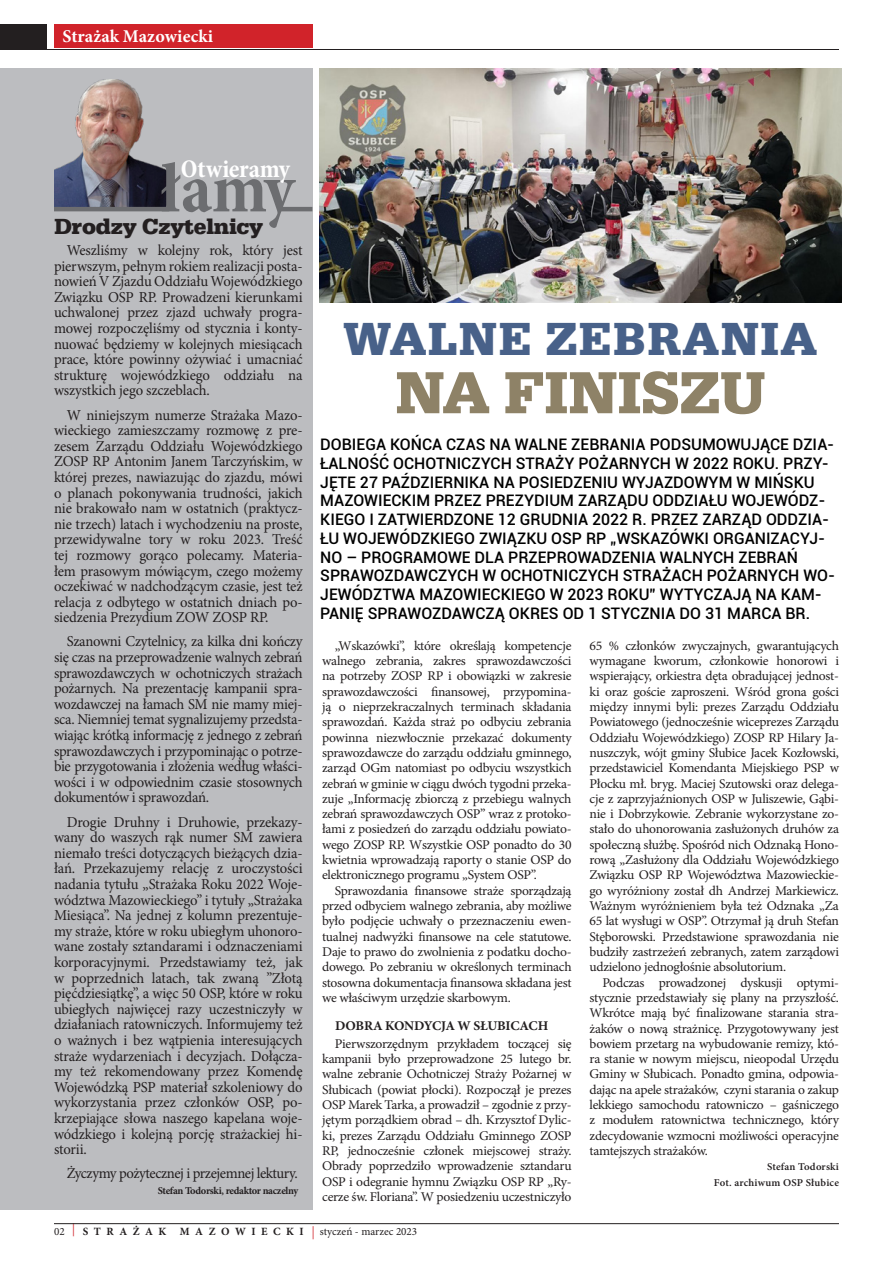
<style>
.page{position:relative;width:893px;height:1263px;background:#fff}
.page>*{position:absolute;margin:0;border:0;box-sizing:border-box;transform-origin:0 0}
.TEKST{font:700 condensed 70.95px "Minion Pro";color:#6c6d70}
.TYTUL_SERIFA{font:700 61.5px "Serifa DEE";letter-spacing:-.015em;color:#8e8267}
.TYTUL_SERIFA-2{font:700 47.7px "Serifa DEE";letter-spacing:.02em;color:#486189}
.TEKST-2{font:700 condensed 25.65px "Minion Pro";letter-spacing:-.01em;color:#fff}
.TYTUL_SERIFA-3{font:700 22.5px "Serifa DEE";letter-spacing:-.01em;color:#231f20}
.t1{font:700 18px "Minion Pro";color:#fff}
.LID_SWIS{font:500 15.9px/18.8px "Roboto";color:#000}
.TEKST-3{font:15.15px/15.6px "Minion Pro";letter-spacing:-.015em;color:#231f20;text-align:justify}
.TEKST-4{font:13.35px/15.3px "Minion Pro";letter-spacing:-.02em;color:#231f20;text-align:justify}
.TEKST-5{font:700 13.35px "Minion Pro";letter-spacing:-.015em;color:#231f20}
.t2{font:11.1px "Minion Pro";color:#231f20}
.TEKST-6{font:600 10.5px "Minion Pro";letter-spacing:.015em;color:#231f20}
.TEKST-7{font:700 10.5px "Minion Pro";letter-spacing:-.03em;color:#231f20}
.s1{font-weight:600}
.s2{font-size:13.05px;color:#d1232a}
.s3{font-weight:700}
</style>
<div class="page">
<hr style="left:54px;top:1223px;width:785px;height:1px;background:#231f20">
<div style="left:0;top:25px;width:839px;height:25px;background:#231f20"></div>
<div style="left:48px;top:13px;width:845px;height:36px;background:#fff"></div>
<div style="left:54px;top:25px;width:258px;height:23px;background:#d1232a"></div>
<div style="left:0;top:68px;width:312px;height:1142px;background:#bcbdc0"></div>
<img style="left:54px;top:80px;width:115px;height:127px">
<hr style="left:54px;top:207px;width:115px;height:4px;background:#6c6d70">
<hr style="left:278px;top:207px;width:34px;height:4px;background:#6c6d70">
<img style="left:320px;top:68px;width:521px;height:234px">
<p class="t1" style="left:63px;top:23px;width:152px">Strażak Mazowiecki</p>
<p class="TEKST-2" style="left:181px;top:151px;width:111px">Otwieramy</p>
<p class="TEKST" style="left:160px;top:140px;width:136px">łamy</p>
<p class="TYTUL_SERIFA-3" style="left:54px;top:213px;width:211px">Drodzy Czytelnicy</p>
<p class="TEKST-3" style="left:54px;top:242px;width:250px;text-indent:13px">Weszliśmy w kolejny rok, który jest pierwszym, pełnym rokiem realizacji posta&shy;nowień V Zjazdu Oddziału Wojewódzkiego Związku OSP RP. Prowadzeni kierunkami uchwalonej przez zjazd uchwały progra&shy;mowej rozpoczęliśmy od stycznia i konty&shy;nuować będziemy w kolejnych miesiącach prace, które powinny ożywiać i umacniać strukturę wojewódzkiego oddziału na wszystkich jego szczeblach.</p>
<p class="TEKST-3" style="left:54px;top:407px;width:250px;text-indent:13px">W niniejszym numerze Strażaka Mazo&shy;wieckiego zamieszczamy rozmowę z pre&shy;zesem Zarządu Oddziału Wojewódzkiego ZOSP RP Antonim Janem Tarczyńskim, w której prezes, nawiazując do zjazdu, mówi o planach pokonywania trudności, jakich nie brakowało nam w ostatnich (praktycz&shy;nie trzech) latach i wychodzeniu na proste, przewidywalne tory w roku 2023. Treść tej rozmowy gorąco polecamy. Materia&shy;łem prasowym mówiącym, czego możemy oczekiwać w nadchodzącym czasie, jest też relacja z odbytego w ostatnich dniach po&shy;siedzenia Prezydium ZOW ZOSP RP.</p>
<p class="TEKST-3" style="left:54px;top:634px;width:250px;text-indent:13px">Szanowni Czytelnicy, za kilka dni kończy się czas na przeprowadzenie walnych zebrań sprawozdawczych w ochotniczych strażach pożarnych. Na prezentację kampanii spra&shy;wozdawczej na łamach SM nie mamy miej&shy;sca. Niemniej temat sygnalizujemy przedsta&shy;wiając krótką informację z jednego z zebrań sprawozdawczych i przypominając o potrze&shy;bie przygotowania i złożenia według właści&shy;wości i w odpowiednim czasie stosownych dokumentów i sprawozdań.</p>
<p class="TEKST-3" style="left:54px;top:814px;width:250px;text-indent:13px">Drogie Druhny i Druhowie, przekazy&shy;wany do waszych rąk numer SM zawiera niemało treści dotyczących bieżących dzia&shy;łań. Przekazujemy relację z uroczystości nadania tytułu „Strażaka Roku 2022 Woje&shy;wództwa Mazowieckiego” i tytuły „Strażaka Miesiąca”. Na jednej z kolumn prezentuje&shy;my straże, które w roku ubiegłym uhonoro&shy;wane zostały sztandarami i odznaczeniami korporacyjnymi. Przedstawiamy też, jak w poprzednich latach, tak zwaną ”Złotą pięćdziesiątkę”, a więc 50 OSP, które w roku ubiegłych najwięcej razy uczestniczyły w działaniach ratowniczych. Informujemy też o ważnych i bez wątpienia interesujących straże wydarzeniach i decyzjach. Dołącza&shy;my też rekomendowany przez Komendę Wojewódzką PSP materiał szkoleniowy do wykorzystania przez członków OSP, po&shy;krzepiające słowa naszego kapelana woje&shy;wódzkiego i kolejną porcję strażackiej hi&shy;storii.</p>
<p class="TEKST-3" style="left:67px;top:1166px;width:233px">Życzymy pożytecznej i przejemnej lektury.</p>
<p class="TEKST-7" style="left:158px;top:1183px;width:142px">Stefan Todorski<span class="s1">,</span> redaktor naczelny</p>
<p class="TYTUL_SERIFA-2" style="left:344px;top:310px;width:475px">WALNE ZEBRANIA</p>
<p class="TYTUL_SERIFA" style="left:395px;top:356px;width:373px">NA FINISZU</p>
<p class="LID_SWIS" style="left:320px;top:434px;width:516px">DOBIEGA KOŃCA CZAS NA WALNE ZEBRANIA PODSUMOWUJĄCE DZIA-ŁALNOŚĆ OCHOTNICZYCH STRAŻY POŻARNYCH W 2022 ROKU. PRZY-JĘTE 27 PAŹDZIERNIKA NA POSIEDZENIU WYJAZDOWYM W MIŃSKU MAZOWIECKIM PRZEZ PREZYDIUM ZARZĄDU ODDZIAŁU WOJEWÓDZ-KIEGO I ZATWIERDZONE 12 GRUDNIA 2022 R. PRZEZ ZARZĄD ODDZIA-ŁU WOJEWÓDZKIEGO ZWIĄZKU OSP RP „WSKAZÓWKI ORGANIZACYJ-NO – PROGRAMOWE DLA PRZEPROWADZENIA WALNYCH ZEBRAŃ SPRAWOZDAWCZYCH W OCHOTNICZYCH STRAŻACH POŻARNYCH WO-JEWÓDZTWA MAZOWIECKIEGO W 2023 ROKU” WYTYCZAJĄ NA KAM-PANIĘ SPRAWOZDAWCZĄ OKRES OD 1 STYCZNIA DO 31 MARCA BR.</p>
<p class="TEKST-4" style="left:322px;top:638px;width:251px;text-indent:13px">„Wskazówki”, które określają kompetencje walnego zebrania, zakres sprawozdawczości na potrzeby ZOSP RP i obowiązki w zakresie sprawozdawczości finansowej, przypomina&shy;ją o nieprzekraczalnych terminach składania sprawozdań. Każda straż po odbyciu zebrania powinna niezwłocznie przekazać dokumenty sprawozdawcze do zarządu oddziału gminnego, zarząd OGm natomiast po odbyciu wszystkich zebrań w gminie w ciągu dwóch tygodni przeka&shy;zuje „Informację zbiorczą z przebiegu walnych zebrań sprawozdawczych OSP” wraz z protoko&shy;łami z posiedzeń do zarządu oddziału powiato&shy;wego ZOSP RP. Wszystkie OSP ponadto do 30 kwietnia wprowadzają raporty o stanie OSP do elektronicznego programu „System OSP”.</p>
<p class="TEKST-4" style="left:322px;top:883px;width:251px;text-indent:13px">Sprawozdania finansowe straże sporządzają przed odbyciem walnego zebrania, aby możliwe było podjęcie uchwały o przeznaczeniu ewen&shy;tualnej nadwyżki finansowe na cele statutowe.<br>Daje to prawo do zwolnienia z podatku docho&shy;dowego. Po zebraniu w określonych terminach stosowna dokumentacja finansowa składana jest we właściwym urzędzie skarbowym.</p>
<p class="TEKST-5" style="left:335px;top:1016px;width:215px">DOBRA KONDYCJA W SŁUBICACH</p>
<p class="TEKST-4" style="left:322px;top:1036px;width:251px;text-indent:13px">Pierwszorzędnym przykładem toczącej się kampanii było przeprowadzone 25 lutego br. walne zebranie Ochotniczej Straży Pożarnej w Słubicach (powiat płocki). Rozpoczął je prezes OSP Marek Tarka, a prowadził – zgodnie z przy&shy;jętym porządkiem obrad – dh. Krzysztof Dylic&shy;ki, prezes Zarządu Oddziału Gminnego ZOSP RP, jednocześnie członek miejscowej straży.<br>Obrady poprzedziło wprowadzenie sztandaru OSP i odegranie hymnu Związku OSP RP „Ry&shy;cerze św. Floriana”. W posiedzeniu uczestniczyło</p>
<p class="TEKST-4" style="left:590px;top:638px;width:251px">65 % członków zwyczajnych, gwarantujących wymagane kworum, członkowie honorowi i wspierający, orkiestra dęta obradującej jednost&shy;ki oraz goście zaproszeni. Wśród grona gości między innymi byli: prezes Zarządu Oddziału Powiatowego (jednocześnie wiceprezes Zarządu Oddziału Wojewódzkiego) ZOSP RP Hilary Ja&shy;nuszczyk, wójt gminy Słubice Jacek Kozłowski, przedstawiciel Komendanta Miejskiego PSP w Płocku mł. bryg. Maciej Szutowski oraz delega&shy;cje z zaprzyjaźnionych OSP w Juliszewie, Gąbi&shy;nie i Dobrzykowie. Zebranie wykorzystane zo&shy;stało do uhonorowania zasłużonych druhów za społeczną służbę. Spośród nich Odznaką Hono&shy;rową „Zasłużony dla Oddziału Wojewódzkiego Związku OSP RP Województwa Mazowieckie&shy;go wyróżniony został dh Andrzej Markiewicz.<br>Ważnym wyróżnieniem była też Odznaka „Za 65 lat wysługi w OSP”. Otrzymał ją druh Stefan Stęborowski. Przedstawione sprawozdania nie budziły zastrzeżeń zebranych, zatem zarządowi udzielono jednogłośnie absolutorium.</p>
<p class="TEKST-4" style="left:590px;top:975px;width:251px;text-indent:13px">Podczas prowadzonej dyskusji optymi&shy;stycznie przedstawiały się plany na przyszłość.<br>Wkrótce mają być finalizowane starania stra&shy;żaków o nową strażnicę. Przygotowywany jest bowiem przetarg na wybudowanie remizy, któ&shy;ra stanie w nowym miejscu, nieopodal Urzędu Gminy w Słubicach. Ponadto gmina, odpowia&shy;dając na apele strażaków, czyni starania o zakup lekkiego samochodu ratowniczo – gaśniczego z modułem ratownictwa technicznego, który zdecydowanie wzmocni możliwości operacyjne tamtejszych strażaków.</p>
<p class="TEKST-6" style="left:767px;top:1160px;width:73px">Stefan Todorski</p>
<p class="TEKST-6" style="left:714px;top:1175px;width:126px">Fot. archiwum OSP Słubice</p>
<p class="t2" style="left:54px;top:1224px;width:365px">02 <span class="s2">|</span> <span class="s3">STRAŻAK MAZOWIECKI</span> <span class="s2">|</span> styczeń - marzec 2023</p>
</div>
